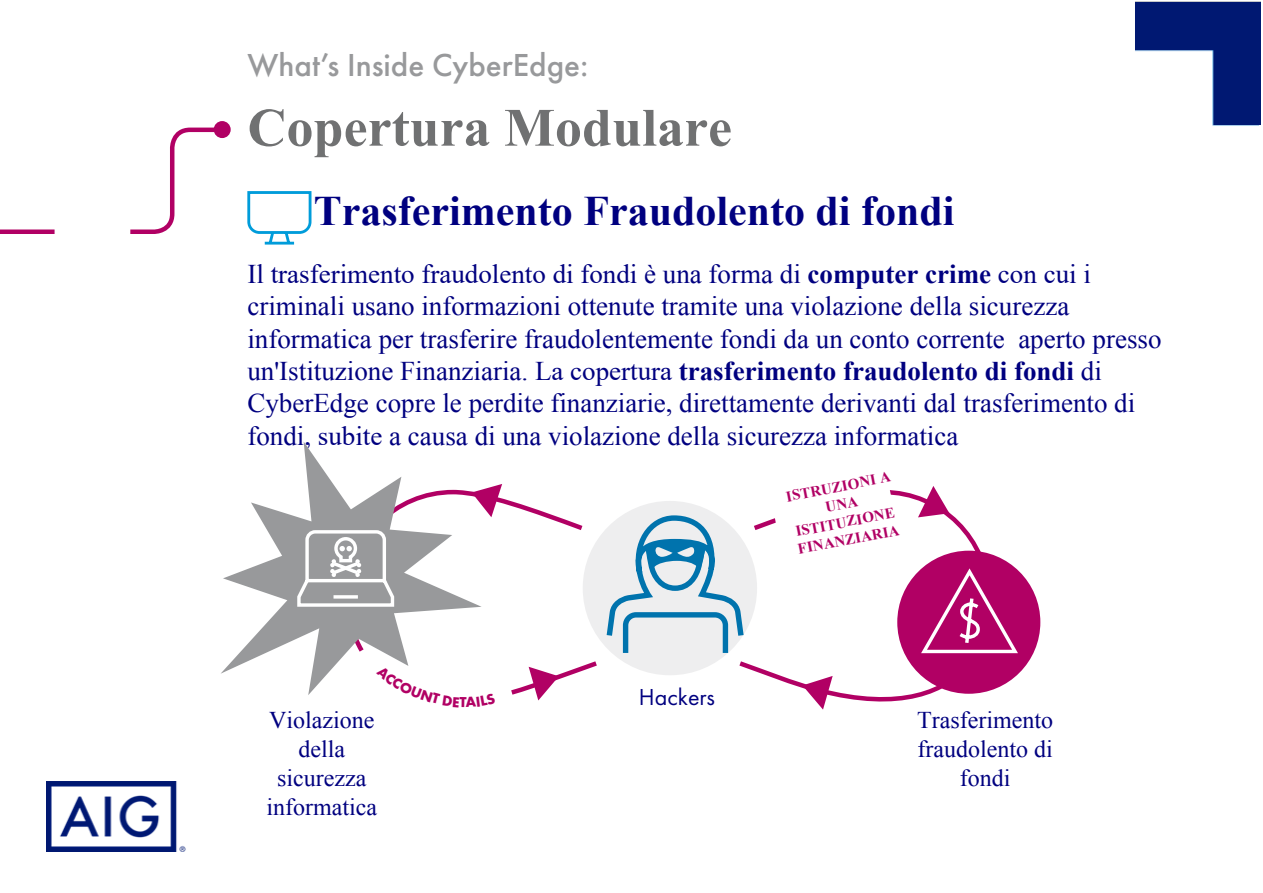
<style>
.page{position:relative;width:1263px;height:893px;background:#fff}
.page>*{position:absolute;margin:0;border:0;box-sizing:border-box;transform-origin:0 0}
.t1{font:700 54px "Times New Roman";color:#707172}
.t2{font:700 42px "Times New Roman";color:#000080}
.t3{font:500 33px "Futura PT";color:#98999b}
.t4{font:27px/32.4px "Times New Roman";color:#000080}
.t5{font:24px/28.8px "Times New Roman";color:#000080;text-align:center}
.t6{font:24px "Futura PT";color:#000080}
.t7{font:700 15px/18px "Times New Roman";color:#b10064;text-align:center}
.s1{font-weight:700}
</style>
<div class="page">
<svg style="left:747px;top:490px;width:246px;height:212px"></svg>
<svg style="left:247px;top:191px;width:65px;height:54px"></svg>
<svg style="left:918px;top:486px;width:31px;height:31px"></svg>
<svg style="left:802px;top:676px;width:31px;height:34px"></svg>
<svg style="left:221px;top:442px;width:181px;height:232px"></svg>
<svg style="left:770px;top:490px;width:126px;height:53px"></svg>
<div style="left:897px;top:551px;width:143px;height:143px;background:#b10064;border-radius:50%"></div>
<svg style="left:918px;top:567px;width:103px;height:87px"></svg>
<svg style="left:214px;top:121px;width:17px;height:17px"></svg>
<div style="left:0;top:229px;width:55px;height:5px;background:#b10064"></div>
<svg style="left:130px;top:125px;width:97px;height:109px"></svg>
<img style="left:47px;top:782px;width:139px;height:69px">
<img style="left:1135px;top:1px;width:125px;height:125px">
<svg style="left:296px;top:484px;width:451px;height:217px"></svg>
<p class="t3" style="left:247px;top:45px;width:342px">What’s Inside CyberEdge:</p>
<h1 class="t1" style="left:247px;top:90px;width:486px">Copertura Modulare</h1>
<h2 class="t2" style="left:314px;top:181px;width:642px">Trasferimento Fraudolento di fondi</h2>
<p class="t4" style="left:247px;top:257px;width:915px">Il trasferimento fraudolento di fondi è una forma di <span class="s1">computer crime</span> con cui i criminali usano informazioni ottenute tramite una violazione della sicurezza informatica per trasferire fraudolentemente fondi da un conto corrente aperto presso un'Istituzione Finanziaria. La copertura <span class="s1">trasferimento fraudolento di fondi</span> di CyberEdge copre le perdite finanziarie, direttamente derivanti dal trasferimento di fondi, subite a causa di una violazione della sicurezza informatica</p>
<p class="t5" style="left:266px;top:705px;width:112px">Violazione della sicurezza informatica</p>
<p class="t6" style="left:639px;top:683px;width:78px">Hackers</p>
<p class="t7" style="left:784px;top:487px;width:108px;rotate:-11deg">ISTRUZIONI A<br>UNA<br>ISTITUZIONE<br>FINANZIARIA</p>
<p class="t5" style="left:917px;top:705px;width:137px">Trasferimento fraudolento di fondi</p>
</div>
